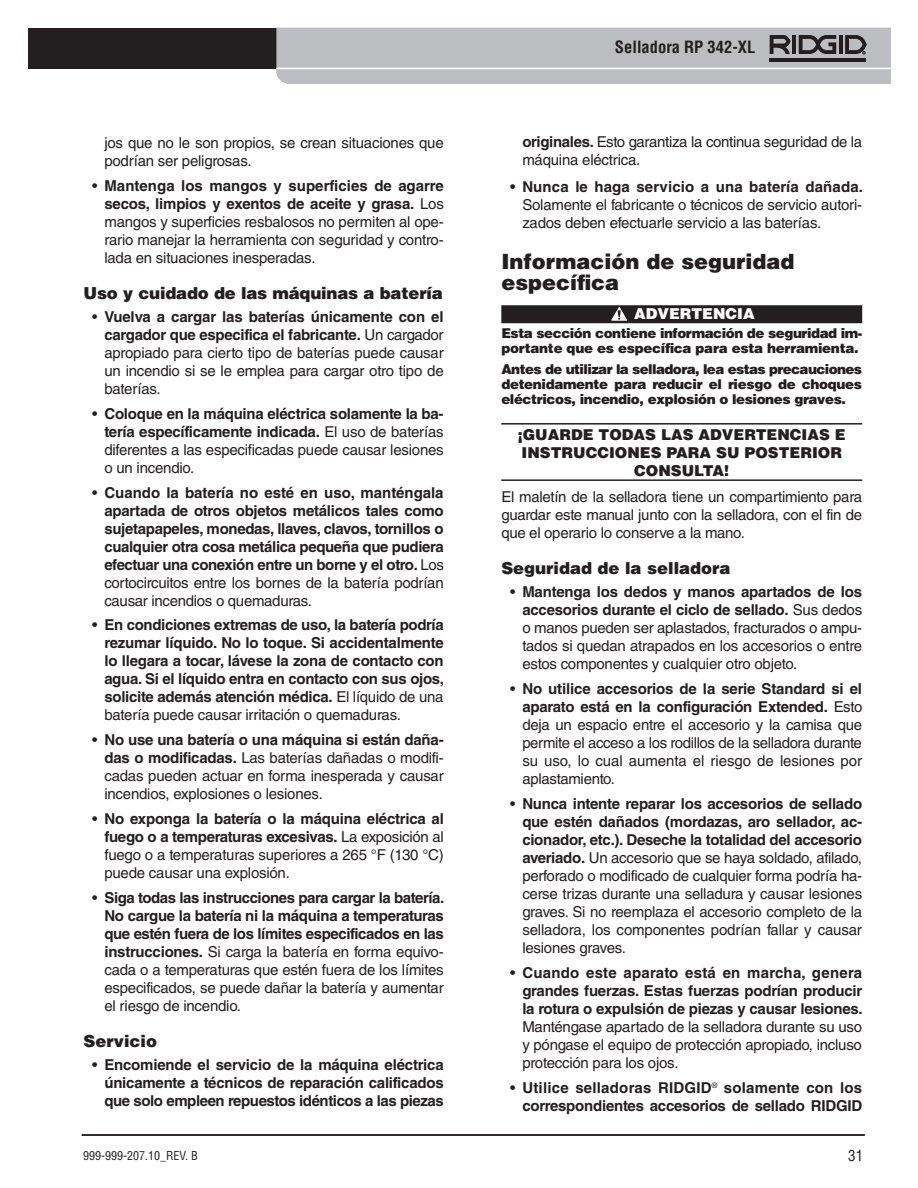
<style>
.page{position:relative;width:918px;height:1188px;background:#fff}
.page>*{position:absolute;margin:0;border:0;box-sizing:border-box;transform-origin:0 0}
.t1{font:900 21px/21px "Helvetica LT Std";color:#231f20}
.t2{font:900 16.5px "Helvetica LT Std";color:#231f20}
.t3{font:700 condensed 16.5px "Helvetica LT Std";color:#231f20}
.t4{font:15px/18px "Helvetica LT Std";letter-spacing:-.015em;color:#231f20;text-align:justify}
.t5{font:700 15px/18px "Helvetica LT Std";letter-spacing:-.02em;color:#231f20;text-align:justify}
.t6{font:900 15px/18px "Helvetica LT Std";color:#231f20;text-align:center}
.t7{font:900 15px "Helvetica LT Std";color:#fff}
.t8{font:condensed 15px "Helvetica LT Std";color:#231f20}
.t9{font:900 13.5px/15px "Helvetica LT Std";letter-spacing:-.03em;color:#231f20}
.t10{font:condensed 12px "Helvetica LT Std";color:#231f20}
.s1{font-weight:700}
.s2{font-weight:400}
</style>
<div class="page">
<hr style="left:82px;top:1134px;width:783px;height:2px;background:#231f20">
<div style="left:28px;top:28px;width:427px;height:41px;background:#231f20"></div>
<svg style="left:276px;top:28px;width:615px;height:56px;background:#b7b8bb"></svg>
<div style="left:501px;top:305px;width:361px;height:18px;background:#231f20"></div>
<hr style="left:501px;top:423px;width:361px;height:2px;background:#231f20">
<hr style="left:501px;top:479px;width:361px;height:2px;background:#231f20">
<svg style="left:611px;top:307px;width:16px;height:14px"></svg>
<p class="t4" style="left:104px;top:133px;width:341px">jos que no le son propios, se crean situaciones que podrían ser peligrosas.</p>
<p class="t4" style="left:104px;top:176px;width:341px;text-indent:-12px">• <span class="s1">Mantenga los mangos y superficies de agarre secos, limpios y exentos de aceite y grasa.</span> Los mangos y superficies resbalosos no permiten al ope&shy;rario manejar la herramienta con seguridad y contro&shy;lada en situaciones inesperadas.</p>
<p class="t2" style="left:83px;top:282px;width:361px">Uso y cuidado de las máquinas a batería</p>
<p class="t4" style="left:104px;top:308px;width:341px;text-indent:-12px">• <span class="s1">Vuelva a cargar las baterías únicamente con el cargador que especifica el fabricante.</span> Un cargador apropiado para cierto tipo de baterías puede causar un incendio si se le emplea para cargar otro tipo de baterías.</p>
<p class="t4" style="left:104px;top:404px;width:341px;text-indent:-12px">• <span class="s1">Coloque en la máquina eléctrica solamente la ba&shy;tería específicamente indicada.</span> El uso de baterías diferentes a las especificadas puede causar lesiones o un incendio.</p>
<p class="t5" style="left:104px;top:483px;width:341px;text-indent:-12px"><span class="s2">•</span> Cuando la batería no esté en uso, manténgala apartada de otros objetos metálicos tales como sujetapapeles, monedas, llaves, clavos, tornillos o cualquier otra cosa metálica pequeña que pudiera efectuar una conexión entre un borne y el otro. <span class="s2">Los cortocircuitos entre los bornes de la batería podrían causar incendios o quemaduras.</span></p>
<p class="t5" style="left:104px;top:616px;width:341px;text-indent:-12px"><span class="s2">•</span> En condiciones extremas de uso, la batería podría rezumar líquido. No lo toque. Si accidentalmente lo llegara a tocar, lávese la zona de contacto con agua. Si el líquido entra en contacto con sus ojos, solicite además atención médica. <span class="s2">El líquido de una batería puede causar irritación o quemaduras.</span></p>
<p class="t4" style="left:104px;top:731px;width:341px;text-indent:-12px">• <span class="s1">No use una batería o una máquina si están daña&shy;das o modificadas.</span> Las baterías dañadas o modifi&shy;cadas pueden actuar en forma inesperada y causar incendios, explosiones o lesiones.</p>
<p class="t4" style="left:104px;top:810px;width:341px;text-indent:-12px">• <span class="s1">No exponga la batería o la máquina eléctrica al fuego o a temperaturas excesivas.</span> La exposición al fuego o a temperaturas superiores a 265 °F (130 °C) puede causar una explosión.</p>
<p class="t5" style="left:104px;top:888px;width:341px;text-indent:-12px"><span class="s2">•</span> Siga todas las instrucciones para cargar la batería.<br>No cargue la batería ni la máquina a temperaturas que estén fuera de los límites especificados en las instrucciones. <span class="s2">Si carga la batería en forma equivo&shy;cada o a temperaturas que estén fuera de los límites especificados, se puede dañar la batería y aumentar el riesgo de incendio.</span></p>
<p class="t2" style="left:83px;top:1030px;width:75px">Servicio</p>
<p class="t5" style="left:104px;top:1056px;width:341px;text-indent:-12px"><span class="s2">•</span> Encomiende el servicio de la máquina eléctrica únicamente a técnicos de reparación calificados que solo empleen repuestos idénticos a las piezas</p>
<p class="t3" style="left:615px;top:37px;width:142px">Selladora RP 342-XL</p>
<p class="t4" style="left:522px;top:133px;width:341px"><span class="s1">originales.</span> Esto garantiza la continua seguridad de la máquina eléctrica.</p>
<p class="t4" style="left:522px;top:178px;width:342px;text-indent:-12px">• <span class="s1">Nunca le haga servicio a una batería dañada.<br></span>Solamente el fabricante o técnicos de servicio autori&shy;zados deben efectuarle servicio a las baterías.</p>
<h1 class="t1" style="left:501px;top:251px;width:295px">Información de seguridad específica</h1>
<p class="t7" style="left:634px;top:304px;width:122px">ADVERTENCIA</p>
<p class="t9" style="left:501px;top:326px;width:363px">Esta sección contiene información de seguridad im&shy;portante que es específica para esta herramienta.</p>
<p class="t9" style="left:501px;top:361px;width:362px;text-align:justify">Antes de utilizar la selladora, lea estas precauciones detenidamente para reducir el riesgo de choques eléctricos, incendio, explosión o lesiones graves.</p>
<p class="t6" style="left:518px;top:425px;width:330px">¡GUARDE TODAS LAS ADVERTENCIAS E<br>INSTRUCCIONES PARA SU POSTERIOR<br>CONSULTA!</p>
<p class="t4" style="left:501px;top:487px;width:362px">El maletín de la selladora tiene un compartimiento para guardar este manual junto con la selladora, con el fin de que el operario lo conserve a la mano.</p>
<p class="t2" style="left:501px;top:557px;width:231px">Seguridad de la selladora</p>
<p class="t4" style="left:522px;top:583px;width:341px;text-indent:-12px">• <span class="s1">Mantenga los dedos y manos apartados de los accesorios durante el ciclo de sellado.</span> Sus dedos o manos pueden ser aplastados, fracturados o ampu&shy;tados si quedan atrapados en los accesorios o entre estos componentes y cualquier otro objeto.</p>
<p class="t4" style="left:522px;top:680px;width:342px;text-indent:-12px">• <span class="s1">No utilice accesorios de la serie Standard si el aparato está en la configuración Extended.</span> Esto deja un espacio entre el accesorio y la camisa que permite el acceso a los rodillos de la selladora durante su uso, lo cual aumenta el riesgo de lesiones por aplastamiento.</p>
<p class="t4" style="left:522px;top:795px;width:341px;text-indent:-12px">• <span class="s1">Nunca intente reparar los accesorios de sellado que estén dañados (mordazas, aro sellador, ac&shy;cionador, etc.). Deseche la totalidad del accesorio averiado.</span> Un accesorio que se haya soldado, afilado, perforado o modificado de cualquier forma podría ha&shy;cerse trizas durante una selladura y causar lesiones graves. Si no reemplaza el accesorio completo de la selladora, los componentes podrían fallar y causar lesiones graves.</p>
<p class="t5" style="left:522px;top:963px;width:342px;text-indent:-12px"><span class="s2">•</span> Cuando este aparato está en marcha, genera grandes fuerzas. Estas fuerzas podrían producir la rotura o expulsión de piezas y causar lesiones.</p>
<p class="t4" style="left:522px;top:1017px;width:341px">Manténgase apartado de la selladora durante su uso y póngase el equipo de protección apropiado, incluso protección para los ojos.</p>
<p class="t5" style="left:510px;top:1078px;width:354px;text-align:right"><span class="s2">•</span> Utilice selladoras RIDGID<sup>®</sup> solamente con los correspondientes accesorios de sellado RIDGID</p>
<p class="t10" style="left:83px;top:1148px;width:116px">999-999-207.10_REV. B</p>
<p class="t8" style="left:848px;top:1146px;width:16px">31</p>
</div>
